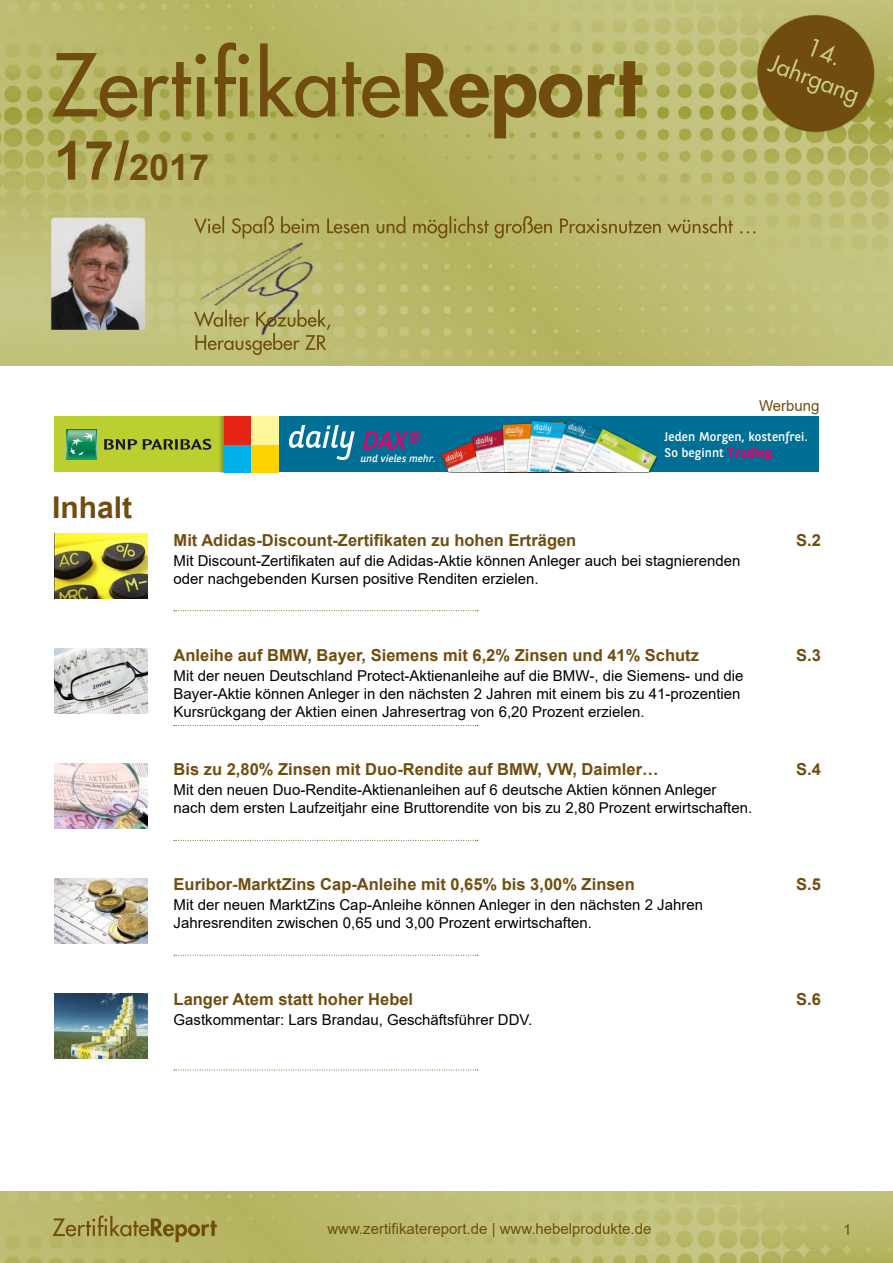
<style>
.page{position:relative;width:893px;height:1263px;background:#fff}
.page>*{position:absolute;margin:0;border:0;box-sizing:border-box;transform-origin:0 0}
.t1{font:700 36px "Arial";color:#704d0f}
.t2{font:700 30px "Arial";color:#704d0f}
.t3{font:italic 25.2px "BNPP Sans";color:#e3006a}
.t4{font:700 16.5px "Arial";color:#704d0f}
.t5{font:15px/18px "Arial";color:#000}
.t6{font:15px "Arial";color:#704d0f}
.t7{font:12.6px/15.1px "BNPP Sans";letter-spacing:.01em;color:#fff}
.t8{font:italic 10.2px "BNPP Sans";letter-spacing:.01em;color:#fff}
.s1{font-size:54px}
.s2{font-weight:700;color:#e3006a}
</style>
<div class="page">
<img style="left:0;top:0;width:893px;height:366px">
<img style="left:0;top:1192px;width:893px;height:71px">
<img style="left:54px;top:534px;width:93px;height:65px">
<svg style="left:174px;top:610px;width:304px;height:1px"></svg>
<img style="left:54px;top:648px;width:93px;height:66px">
<svg style="left:174px;top:725px;width:304px;height:1px"></svg>
<img style="left:54px;top:763px;width:93px;height:65px">
<svg style="left:174px;top:840px;width:304px;height:1px"></svg>
<img style="left:54px;top:878px;width:93px;height:65px">
<svg style="left:174px;top:955px;width:304px;height:1px"></svg>
<svg style="left:174px;top:1069px;width:304px;height:1px"></svg>
<img style="left:54px;top:994px;width:93px;height:65px">
<div style="left:54px;top:417px;width:176px;height:55px;background:#bbd030"></div>
<svg style="left:219px;top:417px;width:5px;height:55px"></svg>
<div style="left:268px;top:417px;width:551px;height:55px;background:#006f95"></div>
<svg style="left:67px;top:429px;width:30px;height:30px"></svg>
<svg style="left:67px;top:430px;width:29px;height:28px"></svg>
<svg style="left:104px;top:439px;width:33px;height:11px"></svg>
<svg style="left:143px;top:439px;width:68px;height:11px"></svg>
<div style="left:224px;top:444px;width:28px;height:28px;background:#00b1eb"></div>
<div style="left:224px;top:417px;width:28px;height:27px;background:#e42313"></div>
<div style="left:252px;top:444px;width:27px;height:28px;background:#ffd300"></div>
<div style="left:252px;top:417px;width:27px;height:27px;background:#fff599"></div>
<svg style="left:289px;top:425px;width:66px;height:35px"></svg>
<img style="left:441px;top:419px;width:217px;height:53px">
<img style="left:580px;top:429px;width:77px;height:43px">
<h1 class="t1" style="left:54px;top:142px;width:157px"><span class="s1">17/</span>2017</h1>
<h2 class="t2" style="left:52px;top:487px;width:82px">Inhalt</h2>
<h3 class="t3" style="left:363px;top:423px;width:59px">DAX®</h3>
<p class="t8" style="left:361px;top:451px;width:76px">und vieles mehr.</p>
<p class="t6" style="left:759px;top:395px;width:62px">Werbung</p>
<p class="t7" style="left:664px;top:429px;width:145px">Jeden Morgen, kostenfrei.<br>So beginnt <span class="s2">Trading.</span></p>
<p class="t4" style="left:174px;top:528px;width:404px">Mit Adidas-Discount-Zertifikaten zu hohen Erträgen</p>
<p class="t5" style="left:174px;top:551px;width:568px">Mit Discount-Zertifikaten auf die Adidas-Aktie können Anleger auch bei stagnierenden oder nachgebenden Kursen positive Renditen erzielen.</p>
<p class="t4" style="left:174px;top:643px;width:527px">Anleihe auf BMW, Bayer, Siemens mit 6,2% Zinsen und 41% Schutz</p>
<p class="t5" style="left:174px;top:666px;width:572px">Mit der neuen Deutschland Protect-Aktienanleihe auf die BMW-, die Siemens- und die<br>Bayer-Aktie können Anleger in den nächsten 2 Jahren mit einem bis zu 41-prozentien<br>Kursrückgang der Aktien einen Jahresertrag von 6,20 Prozent erzielen.</p>
<p class="t4" style="left:174px;top:758px;width:486px">Bis zu 2,80% Zinsen mit Duo-Rendite auf BMW, VW, Daimler…</p>
<p class="t5" style="left:174px;top:781px;width:580px">Mit den neuen Duo-Rendite-Aktienanleihen auf 6 deutsche Aktien können Anleger nach dem ersten Laufzeitjahr eine Bruttorendite von bis zu 2,80 Prozent erwirtschaften.</p>
<p class="t4" style="left:174px;top:873px;width:463px">Euribor-MarktZins Cap-Anleihe mit 0,65% bis 3,00% Zinsen</p>
<p class="t5" style="left:174px;top:896px;width:531px">Mit der neuen MarktZins Cap-Anleihe können Anleger in den nächsten 2 Jahren<br>Jahresrenditen zwischen 0,65 und 3,00 Prozent erwirtschaften.</p>
<p class="t4" style="left:174px;top:987px;width:241px">Langer Atem statt hoher Hebel</p>
<p class="t5" style="left:174px;top:1011px;width:360px">Gastkommentar: Lars Brandau, Geschäftsführer DDV.</p>
<p class="t4" style="left:796px;top:528px;width:26px">S.2</p>
<p class="t4" style="left:796px;top:643px;width:26px">S.3</p>
<p class="t4" style="left:796px;top:758px;width:26px">S.4</p>
<p class="t4" style="left:796px;top:873px;width:26px">S.5</p>
<p class="t4" style="left:796px;top:987px;width:26px">S.6</p>
<p class="t6" style="left:327px;top:1218px;width:326px">www.zertifikatereport.de | www.hebelprodukte.de</p>
<p class="t6" style="left:843px;top:1219px;width:10px">1</p>
</div>
